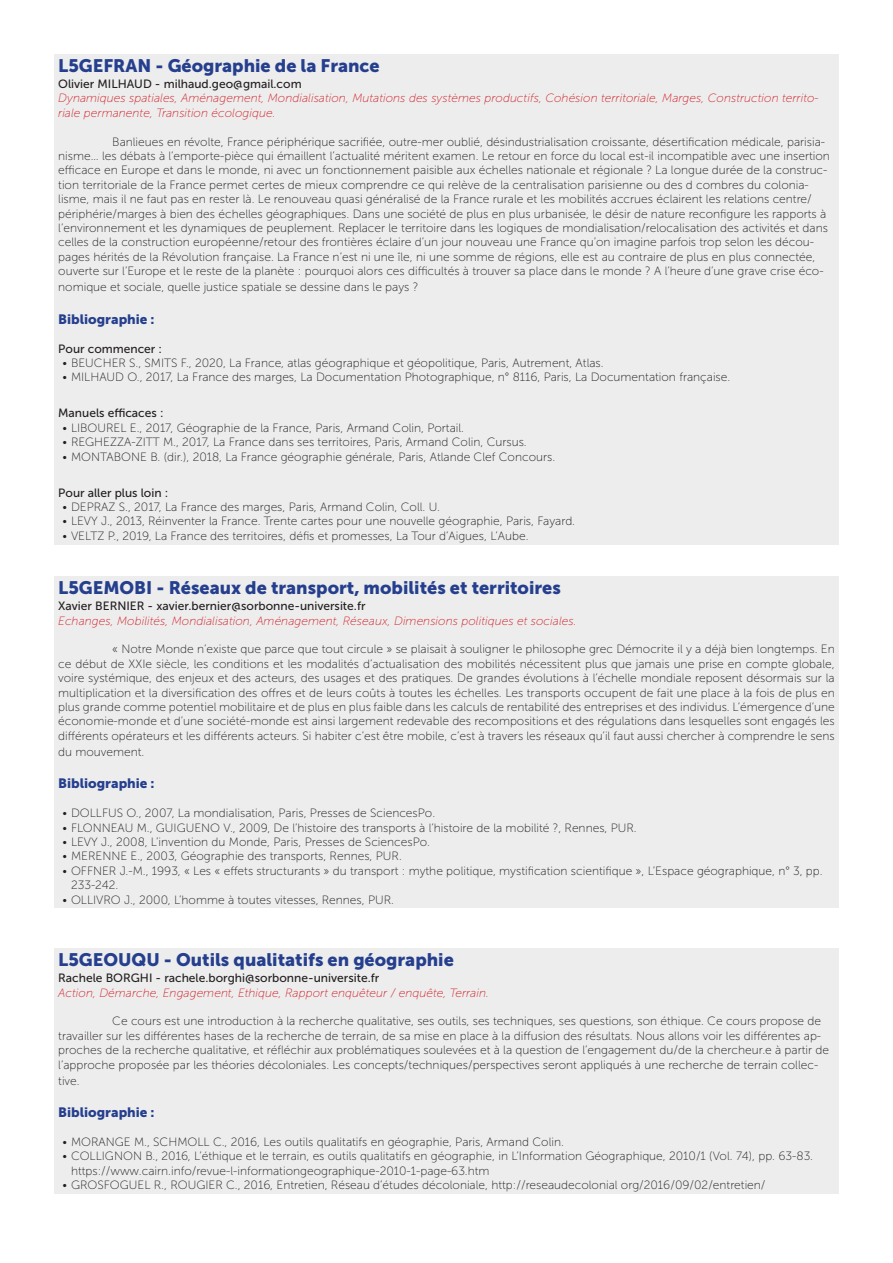
<style>
.page{position:relative;width:893px;height:1263px;background:#fff}
.page>*{position:absolute;margin:0;border:0;box-sizing:border-box;transform-origin:0 0}
.Style_de_paragraphe{font:18px "Museo Sans 900";color:#253f8e}
.Style_de_paragraphe-2{font:13.5px "Museo Sans 900";color:#253f8e}
.Style_de_paragraphe-3{font:12px/14.4px "Museo Sans 100";color:#231f20}
.Style_de_paragraphe-4{font:italic 12px/14.4px "Museo Sans 100";color:#d1232a}
.Style_de_paragraphe-5{font:12px "Museo Sans 500";color:#231f20}
.Enseignant{font:12px "Museo Sans 500";color:#231f20}
</style>
<div class="page">
<div style="left:54px;top:54px;width:785px;height:490px;background:#ededed"></div>
<div style="left:54px;top:576px;width:785px;height:332px;background:#ededed"></div>
<div style="left:54px;top:948px;width:785px;height:245px;background:#ededed"></div>
<p class="Style_de_paragraphe" style="left:58px;top:55px;width:323px">L5GEFRAN - Géographie de la France</p>
<p class="Style_de_paragraphe-5" style="left:58px;top:77px;width:245px">Olivier MILHAUD - milhaud.geo@gmail.com</p>
<p class="Style_de_paragraphe-4" style="left:58px;top:91px;width:762px">Dynamiques spatiales, Aménagement, Mondialisation, Mutations des systèmes productifs, Cohésion territoriale, Marges, Construction territo&shy;riale permanente, Transition écologique.</p>
<p class="Style_de_paragraphe-3" style="left:58px;top:134px;width:773px;text-indent:54px">Banlieues en révolte, France périphérique sacrifiée, outre-mer oublié, désindustrialisation croissante, désertification médicale, parisia&shy;nisme… les débats à l’emporte-pièce qui émaillent l’actualité méritent examen. Le retour en force du local est-il incompatible avec une insertion efficace en Europe et dans le monde, ni avec un fonctionnement paisible aux échelles nationale et régionale ? La longue durée de la construc&shy;tion territoriale de la France permet certes de mieux comprendre ce qui relève de la centralisation parisienne ou des d combres du colonia&shy;lisme, mais il ne faut pas en rester là. Le renouveau quasi généralisé de la France rurale et les mobilités accrues éclairent les relations centre/ périphérie/marges à bien des échelles géographiques. Dans une société de plus en plus urbanisée, le désir de nature reconfigure les rapports à l’environnement et les dynamiques de peuplement. Replacer le territoire dans les logiques de mondialisation/relocalisation des activités et dans celles de la construction européenne/retour des frontières éclaire d’un jour nouveau une France qu’on imagine parfois trop selon les décou&shy;pages hérités de la Révolution française. La France n’est ni une île, ni une somme de régions, elle est au contraire de plus en plus connectée, ouverte sur l’Europe et le reste de la planète : pourquoi alors ces difficultés à trouver sa place dans le monde ? A l’heure d’une grave crise éco-</p>
<p class="Style_de_paragraphe-3" style="left:58px;top:280px;width:362px">nomique et sociale, quelle justice spatiale se dessine dans le pays ?</p>
<p class="Style_de_paragraphe-2" style="left:58px;top:311px;width:98px">Bibliographie :</p>
<p class="Style_de_paragraphe-5" style="left:58px;top:342px;width:105px">Pour commencer :</p>
<p class="Style_de_paragraphe-3" style="left:63px;top:356px;width:543px">• BEUCHER S., SMITS F., 2020, La France, atlas géographique et géopolitique, Paris, Autrement, Atlas.</p>
<p class="Style_de_paragraphe-3" style="left:63px;top:370px;width:669px">• MILHAUD O., 2017, La France des marges, La Documentation Photographique, n° 8116, Paris, La Documentation française.</p>
<p class="Style_de_paragraphe-5" style="left:58px;top:407px;width:107px">Manuels efficaces :</p>
<p class="Style_de_paragraphe-3" style="left:63px;top:421px;width:403px">• LIBOUREL E., 2017, Géographie de la France, Paris, Armand Colin, Portail.</p>
<p class="Style_de_paragraphe-3" style="left:63px;top:435px;width:466px">• REGHEZZA-ZITT M., 2017, La France dans ses territoires, Paris, Armand Colin, Cursus.</p>
<p class="Style_de_paragraphe-3" style="left:63px;top:449px;width:494px">• MONTABONE B. (dir.), 2018, La France géographie générale, Paris, Atlande Clef Concours.</p>
<p class="Style_de_paragraphe-5" style="left:58px;top:486px;width:111px">Pour aller plus loin :</p>
<p class="Style_de_paragraphe-3" style="left:63px;top:500px;width:379px">• DEPRAZ S., 2017, La France des marges, Paris, Armand Colin, Coll. U.</p>
<p class="Style_de_paragraphe-3" style="left:63px;top:514px;width:514px">• LEVY J., 2013, Réinventer la France. Trente cartes pour une nouvelle géographie, Paris, Fayard.</p>
<p class="Style_de_paragraphe-3" style="left:63px;top:529px;width:468px">• VELTZ P., 2019, La France des territoires, défis et promesses, La Tour d’Aigues, L’Aube.</p>
<p class="Style_de_paragraphe" style="left:58px;top:577px;width:504px">L5GEMOBI - Réseaux de transport, mobilités et territoires</p>
<p class="Style_de_paragraphe-5" style="left:58px;top:599px;width:309px">Xavier BERNIER - xavier.bernier@sorbonne-universite.fr</p>
<p class="Style_de_paragraphe-4" style="left:58px;top:613px;width:520px">Echanges, Mobilités, Mondialisation, Aménagement, Réseaux, Dimensions politiques et sociales.</p>
<p class="Style_de_paragraphe-3" style="left:58px;top:642px;width:778px;text-align:justify;text-indent:54px">« Notre Monde n’existe que parce que tout circule » se plaisait à souligner le philosophe grec Démocrite il y a déjà bien longtemps. En ce début de XXIe siècle, les conditions et les modalités d’actualisation des mobilités nécessitent plus que jamais une prise en compte globale, voire systémique, des enjeux et des acteurs, des usages et des pratiques. De grandes évolutions à l’échelle mondiale reposent désormais sur la multiplication et la diversification des offres et de leurs coûts à toutes les échelles. Les transports occupent de fait une place à la fois de plus en plus grande comme potentiel mobilitaire et de plus en plus faible dans les calculs de rentabilité des entreprises et des individus. L’émergence d’une économie-monde et d’une société-monde est ainsi largement redevable des recompositions et des régulations dans lesquelles sont engagés les différents opérateurs et les différents acteurs. Si habiter c’est être mobile, c’est à travers les réseaux qu’il faut aussi chercher à comprendre le sens</p>
<p class="Style_de_paragraphe-3" style="left:58px;top:745px;width:88px">du mouvement.</p>
<p class="Style_de_paragraphe-2" style="left:58px;top:776px;width:98px">Bibliographie :</p>
<p class="Style_de_paragraphe-3" style="left:63px;top:806px;width:374px">• DOLLFUS O., 2007, La mondialisation, Paris, Presses de SciencesPo.</p>
<p class="Style_de_paragraphe-3" style="left:63px;top:820px;width:576px">• FLONNEAU M., GUIGUENO V., 2009, De l’histoire des transports à l’histoire de la mobilité ?, Rennes, PUR.</p>
<p class="Style_de_paragraphe-3" style="left:63px;top:835px;width:369px">• LEVY J., 2008, L’invention du Monde, Paris, Presses de SciencesPo.</p>
<p class="Style_de_paragraphe-3" style="left:63px;top:849px;width:341px">• MERENNE E., 2003, Géographie des transports, Rennes, PUR.</p>
<p class="Style_de_paragraphe-3" style="left:71px;top:864px;width:753px;text-indent:-9px">• OFFNER J.-M., 1993, « Les « effets structurants » du transport : mythe politique, mystification scientifique », L’Espace géographique, n° 3, pp.<br>233-242.</p>
<p class="Style_de_paragraphe-3" style="left:63px;top:892px;width:333px">• OLLIVRO J., 2000, L’homme à toutes vitesses, Rennes, PUR.</p>
<p class="Style_de_paragraphe" style="left:58px;top:949px;width:397px">L5GEOUQU - Outils qualitatifs en géographie</p>
<p class="Enseignant" style="left:58px;top:971px;width:322px">Rachele BORGHI - rachele.borghi@sorbonne-universite.fr</p>
<p class="Style_de_paragraphe-4" style="left:58px;top:985px;width:432px">Action, Démarche, Engagement, Ethique, Rapport enquêteur / enquête, Terrain.</p>
<p class="Style_de_paragraphe-3" style="left:58px;top:1014px;width:772px;text-indent:54px">Ce cours est une introduction à la recherche qualitative, ses outils, ses techniques, ses questions, son éthique. Ce cours propose de travailler sur les différentes hases de la recherche de terrain, de sa mise en place à la diffusion des résultats. Nous allons voir les différentes ap&shy;proches de la recherche qualitative, et réfléchir aux problématiques soulevées et à la question de l’engagement du/de la chercheur.e à partir de l’approche proposée par les théories décoloniales. Les concepts/techniques/perspectives seront appliqués à une recherche de terrain collec-</p>
<p class="Style_de_paragraphe-3" style="left:58px;top:1074px;width:23px">tive.</p>
<p class="Style_de_paragraphe-2" style="left:58px;top:1105px;width:98px">Bibliographie :</p>
<p class="Style_de_paragraphe-3" style="left:63px;top:1135px;width:503px">• MORANGE M., SCHMOLL C., 2016, Les outils qualitatifs en géographie, Paris, Armand Colin.</p>
<p class="Style_de_paragraphe-3" style="left:71px;top:1149px;width:743px;text-indent:-9px">• COLLIGNON B., 2016, L’éthique et le terrain, es outils qualitatifs en géographie, in L’Information Géographique, 2010/1 (Vol. 74), pp. 63-83. https://www.cairn.info/revue-l-informationgeographique-2010-1-page-63.htm</p>
<p class="Style_de_paragraphe-3" style="left:63px;top:1178px;width:705px">• GROSFOGUEL R., ROUGIER C., 2016, Entretien, Réseau d’études décoloniale, http://reseaudecolonial org/2016/09/02/entretien/</p>
</div>
